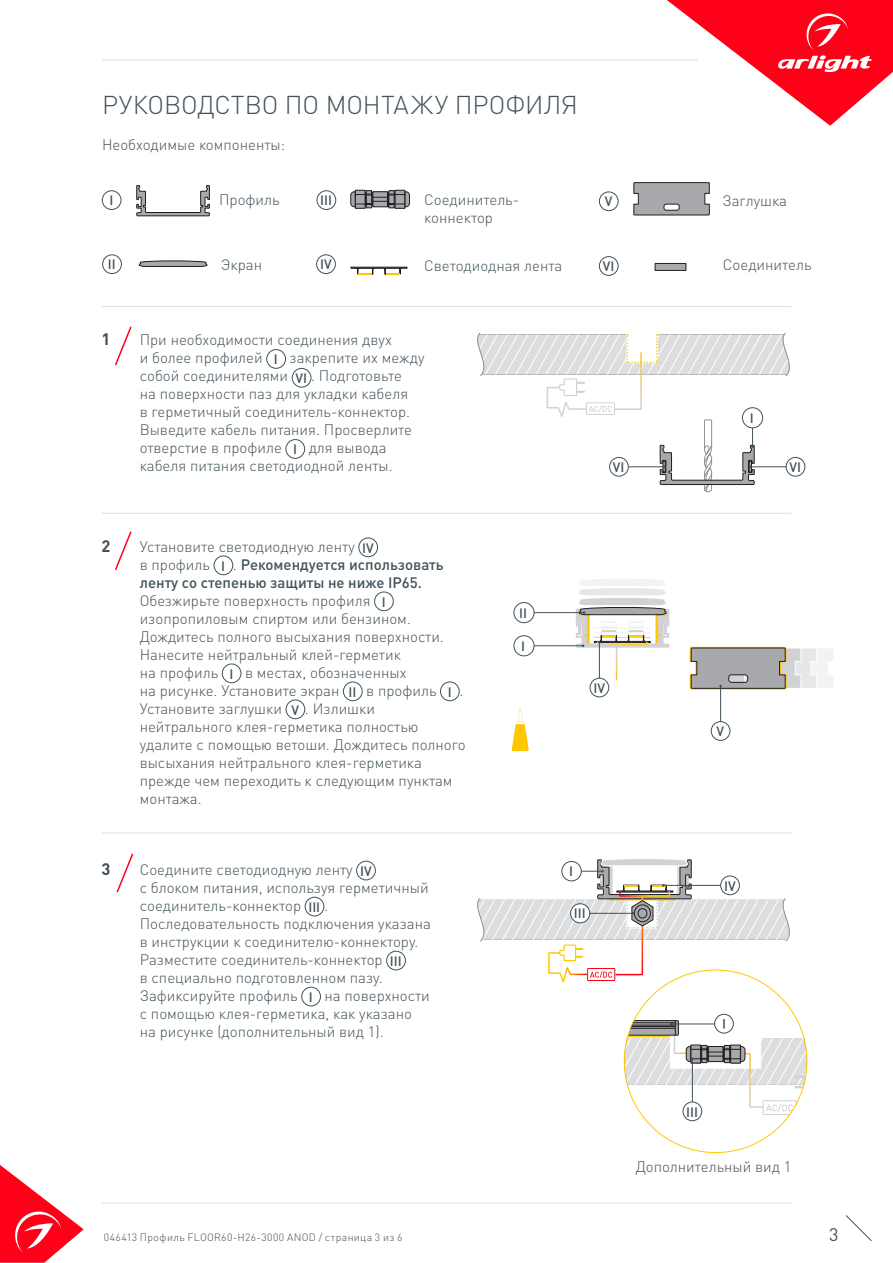
<style>
.page{position:relative;width:893px;height:1263px;background:#fff}
.page>*{position:absolute;margin:0;border:0;box-sizing:border-box;transform-origin:0 0}
.t1{font:300 25.5px "DIN Pro";letter-spacing:-.005em;color:#425159}
.t2{font:18px "DIN Pro";color:#425159}
.t3{font:700 16.5px "DIN Pro";color:#425159}
.t4{font:300 15px/18px "DIN Pro";color:#425159}
.t5{font:500 15px/18px "DIN Pro";color:#425159}
.t6{font:500 13.5px "DIN Pro";color:#425159}
.t7{font:300 10.5px "DIN Pro";letter-spacing:.035em;color:#425159}
.s1{font-weight:300}
</style>
<div class="page">
<svg style="left:0;top:1165px;width:84px;height:98px"></svg>
<svg style="left:845px;top:1215px;width:27px;height:26px"></svg>
<svg style="left:667px;top:0;width:226px;height:126px"></svg>
<hr style="left:102px;top:60px;width:595px;height:1px;background:#dcdddf">
<hr style="left:102px;top:306px;width:689px;height:1px;background:#dcdddf">
<div style="left:102px;top:191px;width:19px;height:19px;border:1px solid #425159;border-radius:50%"></div>
<div style="left:102px;top:255px;width:20px;height:19px;border:1px solid #425159;border-radius:50%"></div>
<div style="left:599px;top:192px;width:19px;height:19px;border:1px solid #425159;border-radius:50%"></div>
<div style="left:317px;top:191px;width:19px;height:19px;border:1px solid #425159;border-radius:50%"></div>
<hr style="left:101px;top:513px;width:690px;height:1px;background:#dcdddf">
<hr style="left:102px;top:833px;width:690px;height:1px;background:#dcdddf">
<div style="left:316px;top:255px;width:20px;height:19px;border:1px solid #425159;border-radius:50%"></div>
<hr style="left:102px;top:1203px;width:690px;height:1px;background:#dcdddf">
<div style="left:267px;top:349px;width:19px;height:19px;border:1px solid #425159;border-radius:50%"></div>
<div style="left:292px;top:368px;width:19px;height:19px;border:1px solid #425159;border-radius:50%"></div>
<div style="left:286px;top:439px;width:19px;height:19px;border:1px solid #425159;border-radius:50%"></div>
<div style="left:356px;top:861px;width:20px;height:19px;border:1px solid #425159;border-radius:50%"></div>
<div style="left:305px;top:897px;width:19px;height:19px;border:1px solid #425159;border-radius:50%"></div>
<div style="left:386px;top:951px;width:20px;height:19px;border:1px solid #425159;border-radius:50%"></div>
<div style="left:302px;top:987px;width:19px;height:19px;border:1px solid #425159;border-radius:50%"></div>
<svg style="left:115px;top:326px;width:17px;height:40px"></svg>
<svg style="left:115px;top:531px;width:17px;height:39px"></svg>
<svg style="left:116px;top:853px;width:18px;height:40px"></svg>
<div style="left:683px;top:1102px;width:19px;height:19px;border:1px solid #425159;border-radius:50%"></div>
<svg style="left:512px;top:708px;width:17px;height:43px"></svg>
<div style="left:714px;top:1014px;width:20px;height:19px;border:1px solid #425159;border-radius:50%"></div>
<svg style="left:624px;top:1020px;width:183px;height:100px"></svg>
<div style="left:366px;top:190px;width:6px;height:18px;border:1px solid #231f20"></div>
<div style="left:389px;top:190px;width:5px;height:18px;border:1px solid #231f20"></div>
<div style="left:355px;top:190px;width:10px;height:18px;border:1px solid #231f20"></div>
<div style="left:395px;top:190px;width:10px;height:18px;border:1px solid #231f20"></div>
<svg style="left:350px;top:191px;width:60px;height:16px"></svg>
<div style="left:359px;top:538px;width:19px;height:19px;border:1px solid #425159;border-radius:50%"></div>
<div style="left:214px;top:556px;width:19px;height:19px;border:1px solid #425159;border-radius:50%"></div>
<div style="left:374px;top:592px;width:19px;height:19px;border:1px solid #425159;border-radius:50%"></div>
<div style="left:222px;top:664px;width:19px;height:19px;border:1px solid #425159;border-radius:50%"></div>
<div style="left:343px;top:682px;width:19px;height:19px;border:1px solid #425159;border-radius:50%"></div>
<div style="left:440px;top:682px;width:19px;height:19px;border:1px solid #425159;border-radius:50%"></div>
<div style="left:286px;top:700px;width:19px;height:19px;border:1px solid #425159;border-radius:50%"></div>
<hr style="left:633px;top:1022px;width:42px;height:1px;background:#231f20">
<hr style="left:632px;top:1025px;width:43px;height:1px;background:#231f20">
<hr style="left:632px;top:1026px;width:43px;height:1px;background:#231f20">
<hr style="left:631px;top:1028px;width:44px;height:1px;background:#231f20">
<svg style="left:136px;top:185px;width:74px;height:31px"></svg>
<svg style="left:139px;top:260px;width:68px;height:7px"></svg>
<svg style="left:633px;top:182px;width:77px;height:33px;background:#a1a2a5"></svg>
<div style="left:711px;top:721px;width:19px;height:19px;border:1px solid #425159;border-radius:50%"></div>
<div style="left:590px;top:678px;width:19px;height:19px;border:1px solid #425159;border-radius:50%"></div>
<hr style="left:599px;top:643px;width:1px;height:35px;background:#425159">
<div style="left:514px;top:635px;width:20px;height:21px;border:1px solid #425159;border-radius:50%"></div>
<hr style="left:534px;top:645px;width:48px;height:1px;background:#425159">
<div style="left:514px;top:602px;width:20px;height:21px;border:1px solid #425159;border-radius:50%"></div>
<hr style="left:534px;top:612px;width:49px;height:1px;background:#425159">
<hr style="left:720px;top:687px;width:1px;height:35px;background:#425159">
<svg style="left:689px;top:646px;width:144px;height:44px"></svg>
<svg style="left:351px;top:267px;width:56px;height:7px"></svg>
<svg style="left:477px;top:859px;width:313px;height:127px"></svg>
<div style="left:786px;top:457px;width:19px;height:19px;border:1px solid #425159;border-radius:50%"></div>
<svg style="left:477px;top:332px;width:321px;height:160px"></svg>
<svg style="left:576px;top:579px;width:93px;height:69px"></svg>
<div style="left:599px;top:256px;width:19px;height:20px;border:1px solid #425159;border-radius:50%"></div>
<div style="left:655px;top:263px;width:31px;height:7px;background:#a8a9ad"></div>
<div style="left:655px;top:263px;width:31px;height:8px;border:1px solid #231f20"></div>
<p class="t1" style="left:102px;top:87px;width:477px">РУКОВОДСТВО ПО МОНТАЖУ ПРОФИЛЯ</p>
<p class="t4" style="left:102px;top:134px;width:185px">Необходимые компоненты:</p>
<p class="t6" style="left:109px;top:191px;width:5px">I</p>
<p class="t6" style="left:108px;top:255px;width:9px">II</p>
<p class="t4" style="left:219px;top:190px;width:62px">Профиль</p>
<p class="t4" style="left:221px;top:255px;width:43px">Экран</p>
<p class="t4" style="left:424px;top:190px;width:96px">Соединитель-</p>
<p class="t4" style="left:722px;top:191px;width:66px">Заглушка</p>
<p class="t4" style="left:424px;top:208px;width:70px">коннектор</p>
<p class="t4" style="left:424px;top:256px;width:140px">Светодиодная лента</p>
<p class="t6" style="left:320px;top:191px;width:13px">III</p>
<p class="t6" style="left:605px;top:192px;width:9px">V</p>
<p class="t6" style="left:603px;top:257px;width:13px">VI</p>
<p class="t4" style="left:723px;top:254px;width:90px">Соединитель</p>
<p class="t6" style="left:320px;top:255px;width:13px">IV</p>
<p class="t3" style="left:101px;top:328px;width:10px">1</p>
<p class="t4" style="left:140px;top:330px;width:254px">При необходимости соединения двух и более профилей</p>
<p class="t6" style="left:274px;top:350px;width:5px">I</p>
<p class="t4" style="left:290px;top:348px;width:136px">закрепите их между</p>
<p class="t4" style="left:140px;top:366px;width:150px">собой соединителями</p>
<p class="t6" style="left:296px;top:369px;width:13px">VI</p>
<p class="t4" style="left:140px;top:366px;width:274px;text-indent:171px">. Подготовьте на поверхности паз для укладки кабеля в герметичный соединитель-коннектор.<br>Выведите кабель питания. Просверлите отверстие в профиле</p>
<p class="t6" style="left:293px;top:440px;width:5px">I</p>
<p class="t4" style="left:140px;top:438px;width:254px;text-indent:169px">для вывода кабеля питания светодиодной ленты.</p>
<p class="t3" style="left:101px;top:535px;width:10px">2</p>
<p class="t4" style="left:140px;top:537px;width:217px">Установите светодиодную ленту</p>
<p class="t6" style="left:362px;top:538px;width:13px">IV</p>
<p class="t4" style="left:140px;top:555px;width:72px">в профиль</p>
<p class="t6" style="left:221px;top:556px;width:5px">I</p>
<p class="t5" style="left:140px;top:555px;width:305px;text-indent:93px"><span class="s1">.</span> Рекомендуется использовать ленту со степенью защиты не ниже IP65.<br><span class="s1">Обезжирьте поверхность профиля</span></p>
<p class="t6" style="left:382px;top:592px;width:5px">I</p>
<p class="t4" style="left:140px;top:609px;width:306px">изопропиловым спиртом или бензином.<br>Дождитесь полного высыхания поверхности.<br>Нанесите нейтральный клей-герметик<br>на профиль</p>
<p class="t4" style="left:140px;top:663px;width:268px;text-indent:105px">в местах, обозначенных на рисунке. Установите экран</p>
<p class="t6" style="left:229px;top:664px;width:5px">I</p>
<p class="t6" style="left:349px;top:682px;width:9px">II</p>
<p class="t4" style="left:366px;top:681px;width:72px">в профиль</p>
<p class="t6" style="left:448px;top:682px;width:5px">I</p>
<p class="t4" style="left:459px;top:681px;width:5px">.</p>
<p class="t4" style="left:140px;top:699px;width:144px">Установите заглушки</p>
<p class="t6" style="left:291px;top:700px;width:9px">V</p>
<p class="t4" style="left:140px;top:699px;width:327px;text-indent:165px">. Излишки нейтрального клея-герметика полностью удалите с помощью ветоши. Дождитесь полного высыхания нейтрального клея-герметика прежде чем переходить к следующим пунктам монтажа.</p>
<p class="t3" style="left:101px;top:858px;width:10px">3</p>
<p class="t4" style="left:140px;top:860px;width:214px">Соедините светодиодную ленту</p>
<p class="t6" style="left:360px;top:862px;width:13px">IV</p>
<p class="t4" style="left:140px;top:878px;width:290px">с блоком питания, используя герметичный соединитель-коннектор</p>
<p class="t6" style="left:308px;top:898px;width:13px">III</p>
<p class="t4" style="left:140px;top:896px;width:293px;text-indent:184px">.<br>Последовательность подключения указана в инструкции к соединителю-коннектору.<br>Разместите соединитель-коннектор</p>
<p class="t6" style="left:390px;top:952px;width:13px">III</p>
<p class="t4" style="left:140px;top:968px;width:244px">в специально подготовленном пазу.<br>Зафиксируйте профиль</p>
<p class="t6" style="left:309px;top:988px;width:5px">I</p>
<p class="t4" style="left:140px;top:986px;width:292px;text-indent:185px">на поверхности с помощью клея-герметика, как указано на рисунке (дополнительный вид 1).</p>
<p class="t6" style="left:750px;top:409px;width:5px">I</p>
<p class="t6" style="left:613px;top:458px;width:13px">VI</p>
<p class="t6" style="left:789px;top:458px;width:13px">VI</p>
<p class="t6" style="left:519px;top:604px;width:9px">II</p>
<p class="t6" style="left:521px;top:637px;width:5px">I</p>
<p class="t6" style="left:593px;top:679px;width:13px">IV</p>
<p class="t6" style="left:717px;top:722px;width:9px">V</p>
<p class="t6" style="left:569px;top:862px;width:5px">I</p>
<p class="t6" style="left:574px;top:904px;width:13px">III</p>
<p class="t6" style="left:724px;top:876px;width:13px">IV</p>
<p class="t6" style="left:726px;top:1032px;width:5px;rotate:-180deg">I</p>
<p class="t6" style="left:686px;top:1102px;width:13px">III</p>
<p class="t4" style="left:636px;top:1157px;width:157px">Дополнительный вид 1</p>
<p class="t7" style="left:104px;top:1230px;width:300px">046413 Профиль FLOOR60-H26-3000 ANOD / страница 3 из 6</p>
<p class="t2" style="left:829px;top:1222px;width:11px">3</p>
</div>
